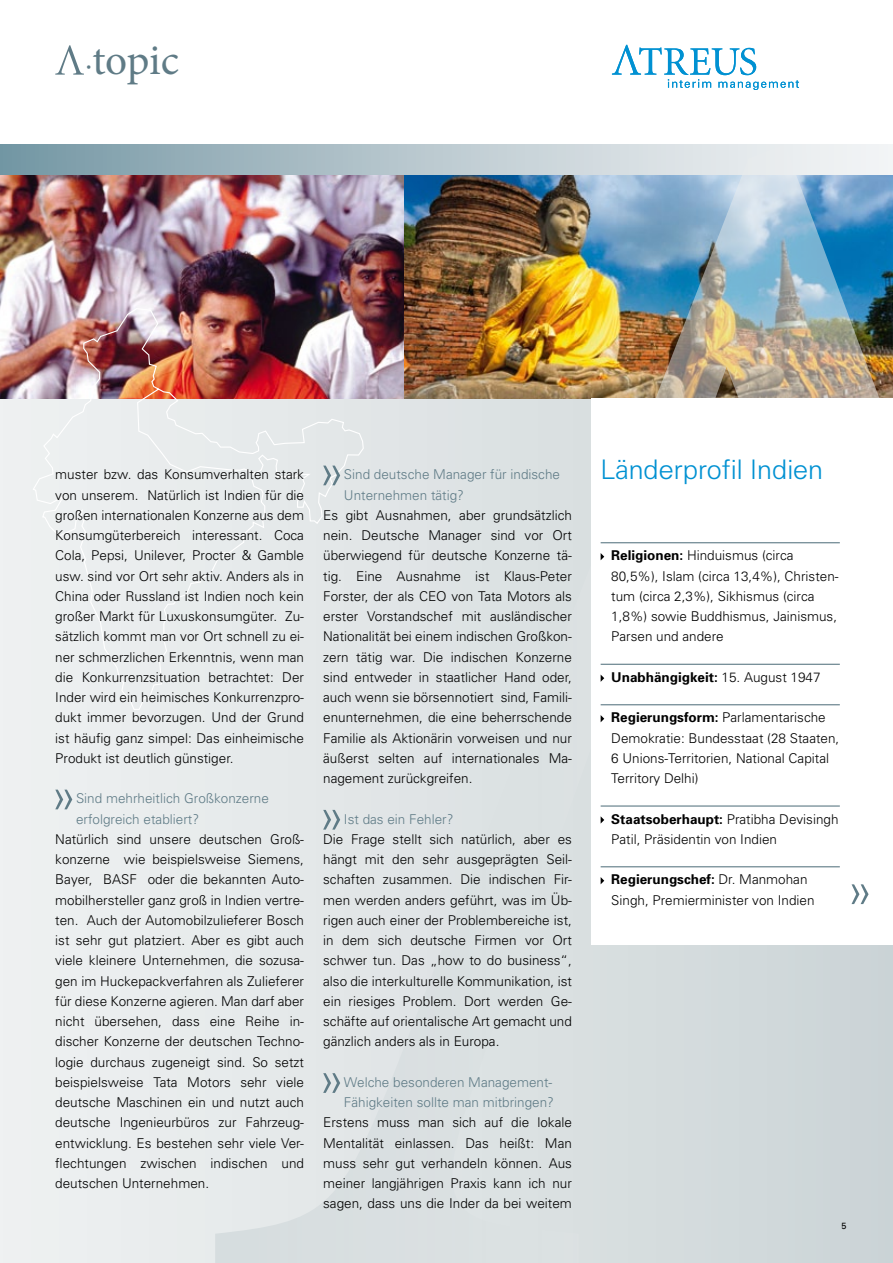
<style>
.page{position:relative;width:893px;height:1263px;background:#fff}
.page>*{position:absolute;margin:0;border:0;box-sizing:border-box;transform-origin:0 0}
.t1{font:43.35px "Minion Pro";letter-spacing:-.01em;color:#5f7b86}
.t2{font:300 27px "Univers S";color:#0091d2}
.t3{font:300 13.5px/20.2px "Univers";color:#000;text-align:justify}
.t4{font:300 13.5px/20.2px "Univers";color:#5f7b86}
.t5{font:700 13.5px "Univers";color:#000}
.t6{font:9px "Univers";color:#000}
.s1{font-size:29.85px}
.s2{font-weight:700}
.s3{font-weight:300}
</style>
<div class="page">
<svg style="left:55px;top:45px;width:29px;height:30px"></svg>
<div style="left:0;top:145px;width:893px;height:1118px;background:#ebeeef"></div>
<svg style="left:0;top:145px;width:215px;height:31px;background:#85a0ab"></svg>
<img style="left:0;top:176px;width:215px;height:222px">
<img style="left:32px;top:307px;width:183px;height:403px">
<img style="left:215px;top:145px;width:678px;height:1118px">
<svg style="left:612px;top:45px;width:187px;height:45px"></svg>
<svg style="left:55px;top:790px;width:17px;height:19px"></svg>
<svg style="left:323px;top:466px;width:17px;height:19px"></svg>
<svg style="left:323px;top:810px;width:17px;height:20px"></svg>
<svg style="left:323px;top:1073px;width:17px;height:20px"></svg>
<div style="left:591px;top:398px;width:302px;height:547px;background:#fff"></div>
<svg style="left:851px;top:884px;width:17px;height:20px"></svg>
<hr style="left:601px;top:542px;width:239px;height:1px;background:#5f7b86">
<hr style="left:601px;top:664px;width:239px;height:1px;background:#5f7b86">
<hr style="left:601px;top:704px;width:239px;height:1px;background:#5f7b86">
<hr style="left:601px;top:805px;width:239px;height:2px;background:#5f7b86">
<hr style="left:601px;top:866px;width:239px;height:1px;background:#5f7b86">
<svg style="left:601px;top:553px;width:3px;height:7px"></svg>
<svg style="left:601px;top:675px;width:3px;height:7px"></svg>
<svg style="left:601px;top:715px;width:3px;height:7px"></svg>
<svg style="left:601px;top:816px;width:3px;height:7px"></svg>
<svg style="left:601px;top:877px;width:3px;height:7px"></svg>
<h1 class="t1" style="left:86px;top:31px;width:95px"><span class="s1">·</span>topic</h1>
<p class="t3" style="left:55px;top:464px;width:250px">muster bzw. das Konsumverhalten stark von unserem. Natürlich ist Indien für die großen internationalen Konzerne aus dem Konsumgüterbereich interessant. Coca Cola, Pepsi, Unilever, Procter &amp; Gamble usw. sind vor Ort sehr aktiv. Anders als in China oder Russland ist Indien noch kein großer Markt für Luxuskonsumgüter. Zu&shy;sätzlich kommt man vor Ort schnell zu ei&shy;ner schmerzlichen Erkenntnis, wenn man die Konkurrenzsituation betrachtet: Der Inder wird ein heimisches Konkurrenzpro&shy;dukt immer bevorzugen. Und der Grund ist häufig ganz simpel: Das einheimische Produkt ist deutlich günstiger.</p>
<p class="t4" style="left:76px;top:788px;width:194px">Sind mehrheitlich Großkonzerne erfolgreich etabliert?</p>
<p class="t3" style="left:55px;top:829px;width:250px">Natürlich sind unsere deutschen Groß&shy;konzerne wie beispielsweise Siemens, Bayer, BASF oder die bekannten Auto&shy;mobilhersteller ganz groß in Indien vertre&shy;ten. Auch der Automobilzulieferer Bosch ist sehr gut platziert. Aber es gibt auch viele kleinere Unternehmen, die sozusa&shy;gen im Huckepackverfahren als Zulieferer für diese Konzerne agieren. Man darf aber nicht übersehen, dass eine Reihe in&shy;discher Konzerne der deutschen Techno&shy;logie durchaus zugeneigt sind. So setzt beispielsweise Tata Motors sehr viele deutsche Maschinen ein und nutzt auch deutsche Ingenieurbüros zur Fahrzeug&shy;entwicklung. Es bestehen sehr viele Ver&shy;flechtungen zwischen indischen und deutschen Unternehmen.</p>
<p class="t4" style="left:344px;top:464px;width:218px">Sind deutsche Manager für indische<br>Unternehmen tätig?</p>
<p class="t3" style="left:323px;top:505px;width:250px">Es gibt Ausnahmen, aber grundsätzlich nein. Deutsche Manager sind vor Ort überwiegend für deutsche Konzerne tä&shy;tig. Eine Ausnahme ist Klaus-Peter Forster, der als CEO von Tata Motors als erster Vorstandschef mit ausländischer Nationalität bei einem indischen Großkon&shy;zern tätig war. Die indischen Konzerne sind entweder in staatlicher Hand oder, auch wenn sie börsennotiert sind, Famili&shy;enunternehmen, die eine beherrschende Familie als Aktionärin vorweisen und nur äußerst selten auf internationales Ma&shy;nagement zurückgreifen.</p>
<p class="t4" style="left:344px;top:809px;width:111px">Ist das ein Fehler?</p>
<p class="t3" style="left:323px;top:829px;width:250px">Die Frage stellt sich natürlich, aber es hängt mit den sehr ausgeprägten Seil&shy;schaften zusammen. Die indischen Fir&shy;men werden anders geführt, was im Üb&shy;rigen auch einer der Problembereiche ist, in dem sich deutsche Firmen vor Ort schwer tun. Das „how to do business“, also die interkulturelle Kommunikation, ist ein riesiges Problem. Dort werden Ge&shy;schäfte auf orientalische Art gemacht und gänzlich anders als in Europa.</p>
<p class="t4" style="left:344px;top:1072px;width:212px">Welche besonderen Management-<br>Fähigkeiten sollte man mitbringen?</p>
<p class="t3" style="left:323px;top:1112px;width:250px">Erstens muss man sich auf die lokale Mentalität einlassen. Das heißt: Man muss sehr gut verhandeln können. Aus meiner langjährigen Praxis kann ich nur sagen, dass uns die Inder da bei weitem</p>
<h2 class="t2" style="left:601px;top:454px;width:224px">Länderprofil Indien</h2>
<p class="t3" style="left:611px;top:545px;width:229px;text-align:left"><span class="s2">Religionen:</span> Hinduismus (circa<br>80,5%), Islam (circa 13,4%), Christen&shy;tum (circa 2,3%), Sikhismus (circa<br>1,8%) sowie Buddhismus, Jainismus,<br>Parsen und andere</p>
<p class="t5" style="left:611px;top:669px;width:211px">Unabhängigkeit: <span class="s3">15. August 1947</span></p>
<p class="t3" style="left:611px;top:707px;width:230px;text-align:left"><span class="s2">Regierungsform:</span> Parlamentarische Demokratie: Bundesstaat (28 Staaten, 6 Unions-Territorien, National Capital Territory Delhi)</p>
<p class="t3" style="left:611px;top:809px;width:229px"><span class="s2">Staatsoberhaupt:</span> Pratibha Devisingh<br>Patil, Präsidentin von Indien</p>
<p class="t3" style="left:611px;top:869px;width:205px"><span class="s2">Regierungschef:</span> Dr. Manmohan<br>Singh, Premierminister von Indien</p>
<p class="t6" style="left:841px;top:1220px;width:7px">5</p>
</div>
